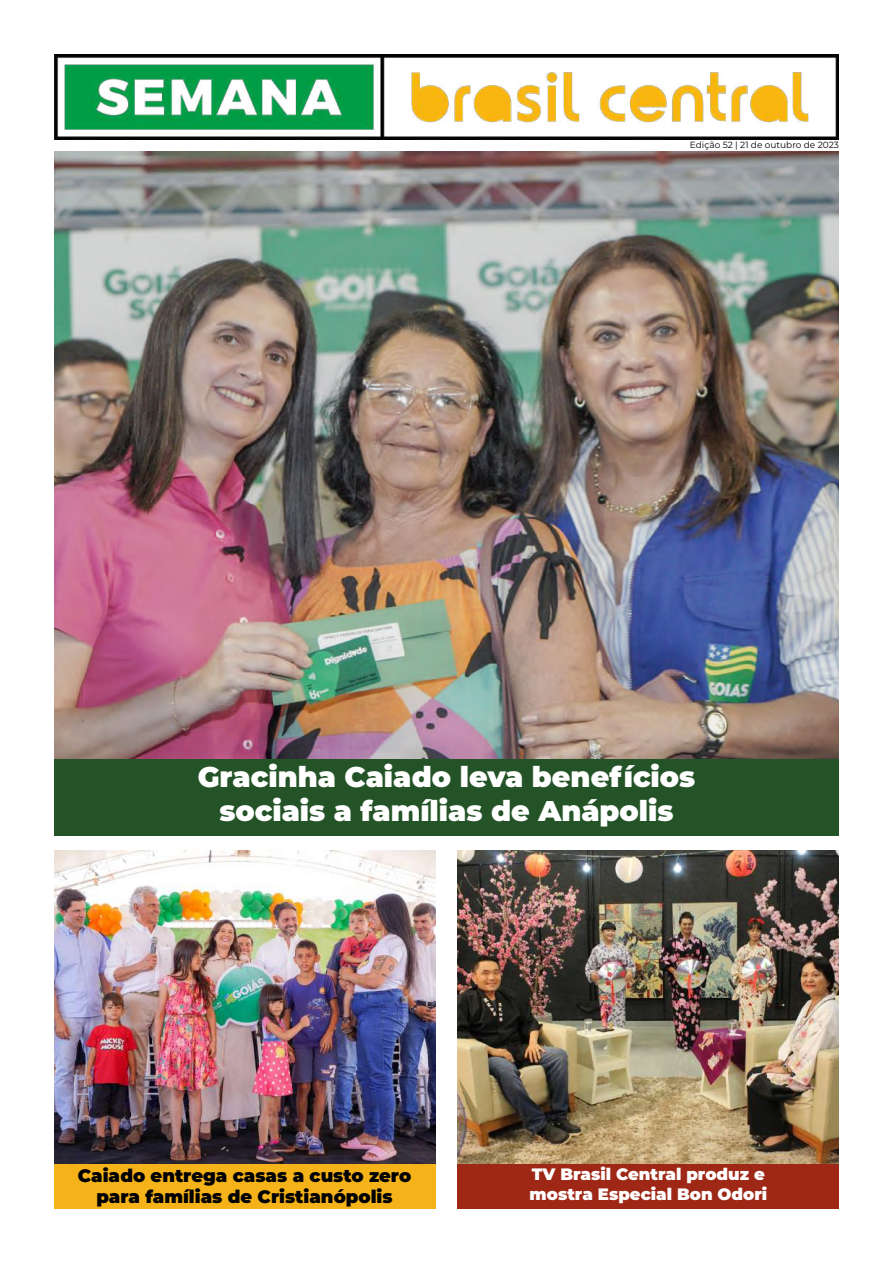
<style>
.page{position:relative;width:893px;height:1263px;background:#fff}
.page>*{position:absolute;margin:0;border:0;box-sizing:border-box;transform-origin:0 0}
.t1{font:900 28.5px/34.2px "Montserrat";color:#fff;text-align:center}
.t2{font:900 18px/21.6px "Montserrat";color:#000;text-align:center}
.t3{font:900 16.5px/19.8px "Montserrat";color:#fff}
.t4{font:9px "Montserrat";color:#000}
</style>
<div class="page">
<img style="left:54px;top:151px;width:785px;height:608px">
<img style="left:54px;top:850px;width:381px;height:314px">
<img style="left:458px;top:850px;width:381px;height:314px">
<img style="left:54px;top:55px;width:785px;height:85px">
<div style="left:54px;top:759px;width:785px;height:77px;background:#235326"></div>
<div style="left:54px;top:1164px;width:381px;height:45px;background:#f5b319"></div>
<div style="left:458px;top:1164px;width:381px;height:45px;background:#9e2716"></div>
<p class="t4" style="left:690px;top:139px;width:151px">Edição 52 | 21 de outubro de 2023</p>
<h1 class="t1" style="left:198px;top:758px;width:499px">Gracinha Caiado leva benefícios sociais a famílias de Anápolis</h1>
<p class="t2" style="left:78px;top:1163px;width:335px">Caiado entrega casas a custo zero para famílias de Cristianópolis</p>
<p class="t3" style="left:530px;top:1163px;width:239px">TV Brasil Central produz e mostra Especial Bon Odori</p>
</div>
